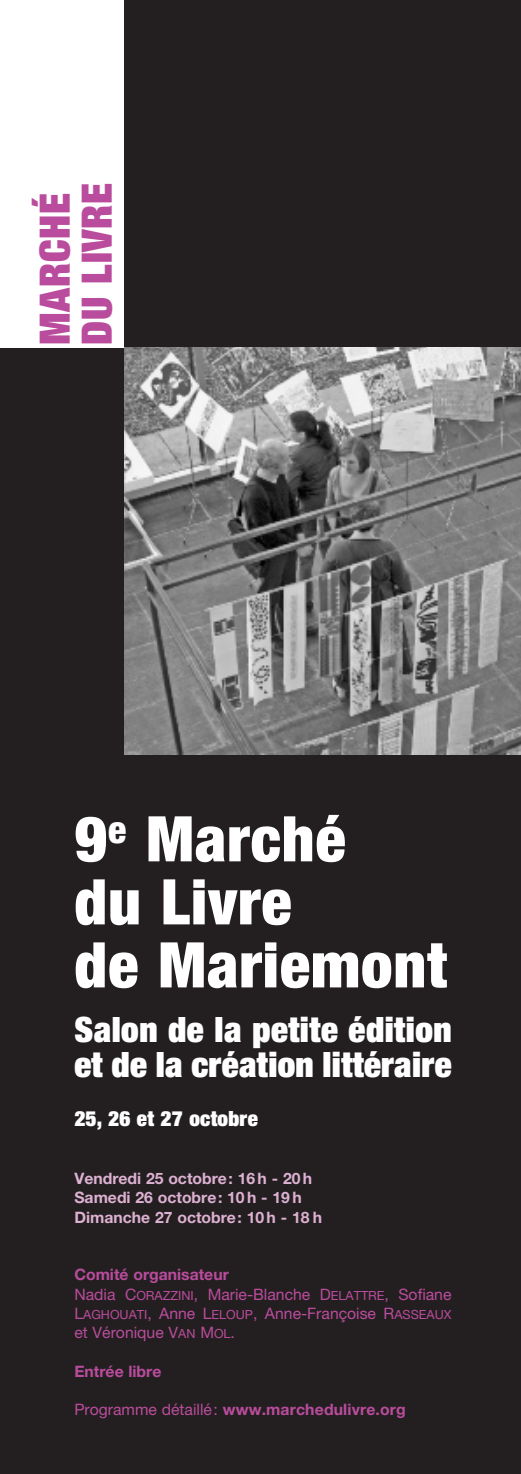
<style>
.page{position:relative;width:521px;height:1474px;background:#fff}
.page>*{position:absolute;margin:0;border:0;box-sizing:border-box;transform-origin:0 0}
.t1{font:900 condensed 63px/63px "Helvetica Neue";letter-spacing:.015em;color:#fff}
.t2{font:900 expanded 42px/42px "Helvetica Neue";letter-spacing:.015em;color:#ba4c9d}
.t3{font:900 expanded 35px/35px "Helvetica Neue";letter-spacing:.01em;color:#fff}
.t4{font:900 expanded 21px "Helvetica Neue";letter-spacing:.015em;color:#fff}
.t5{font:15.75px/19.2px "Helvetica Neue";color:#ba4c9d}
.t6{font:700 15.75px/19.2px "Helvetica Neue";color:#ddb1d2}
.t7{font:700 15.75px "Helvetica Neue";letter-spacing:.01em;color:#ba4c9d}
.s1{font-weight:700}
.s2{font-size:12.6px}
.s3{font-weight:400}
</style>
<div class="page">
<div style="left:0;top:0;width:521px;height:1473px;background:#231f20"></div>
<img style="left:124px;top:347px;width:397px;height:407px">
<div style="left:0;top:0;width:124px;height:347px;background:#fff"></div>
<h2 class="t2" style="left:37px;top:345px;width:163px;rotate:-90deg">MARCHÉ<br>DU LIVRE</h2>
<h1 class="t1" style="left:74px;top:813px;width:374px">9<sup>e</sup> Marché<br>du Livre<br>de Mariemont</h1>
<h3 class="t3" style="left:74px;top:1015px;width:379px">Salon de la petite édition et de la création littéraire</h3>
<h3 class="t4" style="left:74px;top:1111px;width:185px">25, 26 et 27 octobre</h3>
<p class="t6" style="left:74px;top:1170px;width:249px">Vendredi 25 octobre: 16 h - 20 h<br>Samedi 26 octobre: 10 h - 19 h<br>Dimanche 27 octobre: 10 h - 18 h</p>
<p class="t5" style="left:74px;top:1266px;width:379px"><span class="s1">Comité organisateur<br></span>Nadia C<span class="s2">ORAZZINI</span>, Marie-Blanche D<span class="s2">ELATTRE</span>, Sofiane L<span class="s2">AGHOUATI</span>, Anne L<span class="s2">ELOUP</span>, Anne-Françoise R<span class="s2">ASSEAUX </span>et Véronique V<span class="s2">AN</span> M<span class="s2">OL</span>.</p>
<p class="t7" style="left:74px;top:1365px;width:89px">Entrée libre</p>
<p class="t7" style="left:74px;top:1403px;width:333px"><span class="s3">Programme détaillé:</span> www.marchedulivre.org</p>
</div>
